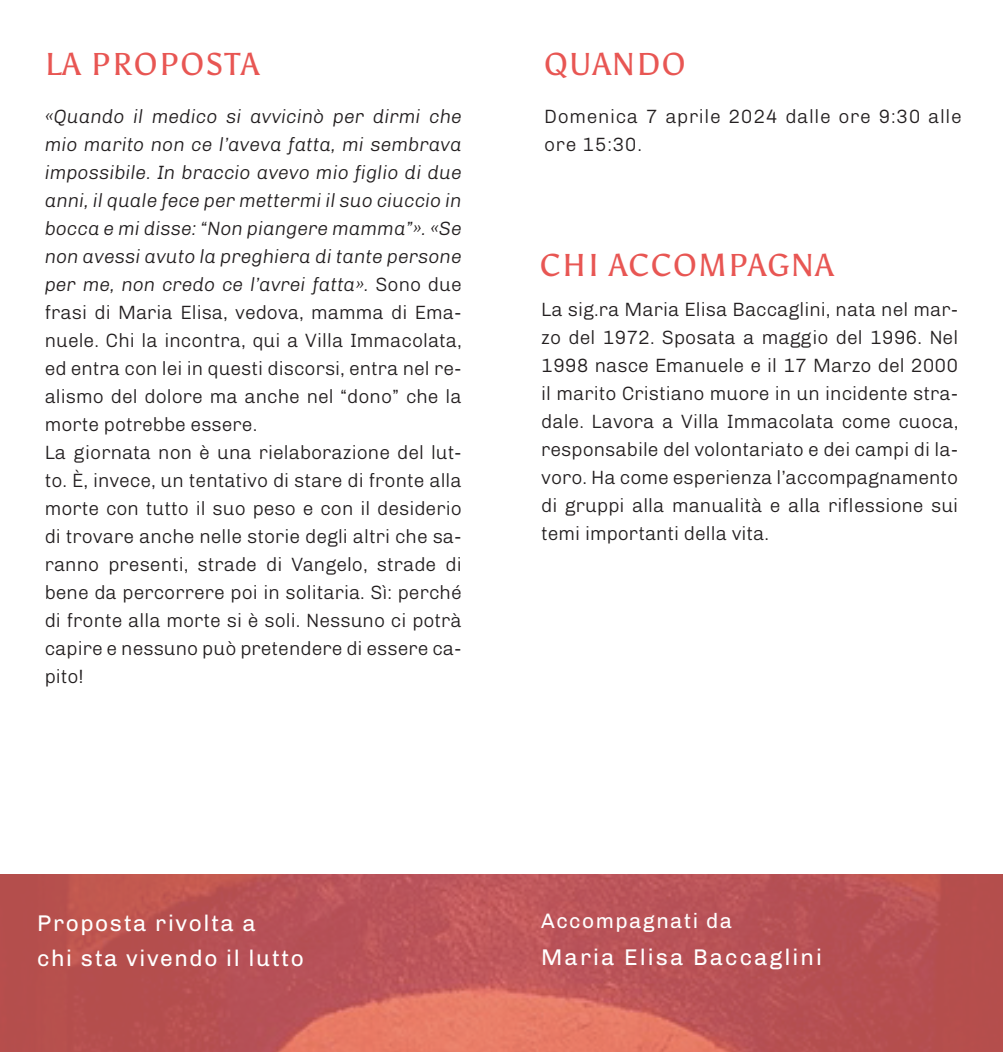
<style>
.page{position:relative;width:1003px;height:1052px;background:#fff}
.page>*{position:absolute;margin:0;border:0;box-sizing:border-box;transform-origin:0 0}
.t1{font:31.5px "Asul";letter-spacing:.05em;color:#e85653}
.t2{font:22.75px "Chivo";letter-spacing:.07em;color:#fff}
.t3{font:22.75px "Chivo";letter-spacing:.09em;color:#fff}
.t4{font:21px "Chivo";letter-spacing:.07em;color:#fff}
.t5{font:300 19.25px/28px "Chivo";color:#231f20;text-align:justify}
.t6{font:italic 300 19.25px/28px "Chivo";color:#231f20;text-align:justify}
.t7{font:300 19.25px/28px "Chivo";letter-spacing:.03em;color:#231f20}
.s1{font-style:normal}
</style>
<div class="page">
<svg style="left:0;top:874px;width:1002px;height:178px;fill:#b75256"></svg>
<p class="t1" style="left:45px;top:45px;width:216px">LA PROPOSTA</p>
<p class="t1" style="left:544px;top:45px;width:143px">QUANDO</p>
<p class="t6" style="left:45px;top:101px;width:418px">«Quando il medico si avvicinò per dirmi che mio marito non ce l’aveva fatta, mi sembrava impossibile. In braccio avevo mio figlio di due anni, il quale fece per mettermi il suo ciuccio in bocca e mi disse: “Non piangere mamma”». «Se non avessi avuto la preghiera di tante persone per me, non credo ce l’avrei fatta». <span class="s1">Sono due frasi di Maria Elisa, vedova, mamma di Ema&shy;nuele. Chi la incontra, qui a Villa Immacolata, ed entra con lei in questi discorsi, entra nel re&shy;alismo del dolore ma anche nel “dono” che la morte potrebbe essere.</span></p>
<p class="t5" style="left:45px;top:437px;width:418px">La giornata non è una rielaborazione del lut&shy;to. È, invece, un tentativo di stare di fronte alla morte con tutto il suo peso e con il desiderio di trovare anche nelle storie degli altri che sa&shy;ranno presenti, strade di Vangelo, strade di bene da percorrere poi in solitaria. Sì: perché di fronte alla morte si è soli. Nessuno ci potrà capire e nessuno può pretendere di essere ca&shy;pito!</p>
<p class="t7" style="left:544px;top:101px;width:419px">Domenica 7 aprile 2024 dalle ore 9:30 alle ore 15:30.</p>
<p class="t1" style="left:539px;top:246px;width:295px">CHI ACCOMPAGNA</p>
<p class="t5" style="left:541px;top:294px;width:418px">La sig.ra Maria Elisa Baccaglini, nata nel mar&shy;zo del 1972. Sposata a maggio del 1996. Nel 1998 nasce Emanuele e il 17 Marzo del 2000 il marito Cristiano muore in un incidente stra&shy;dale. Lavora a Villa Immacolata come cuoca, responsabile del volontariato e dei campi di la&shy;voro. Ha come esperienza l’accompagnamento di gruppi alla manualità e alla riflessione sui temi importanti della vita.</p>
<p class="t2" style="left:37px;top:906px;width:220px">Proposta rivolta a</p>
<p class="t2" style="left:37px;top:941px;width:268px">chi sta vivendo il lutto</p>
<p class="t4" style="left:541px;top:904px;width:192px">Accompagnati da</p>
<p class="t3" style="left:541px;top:940px;width:282px">Maria Elisa Baccaglini</p>
</div>
